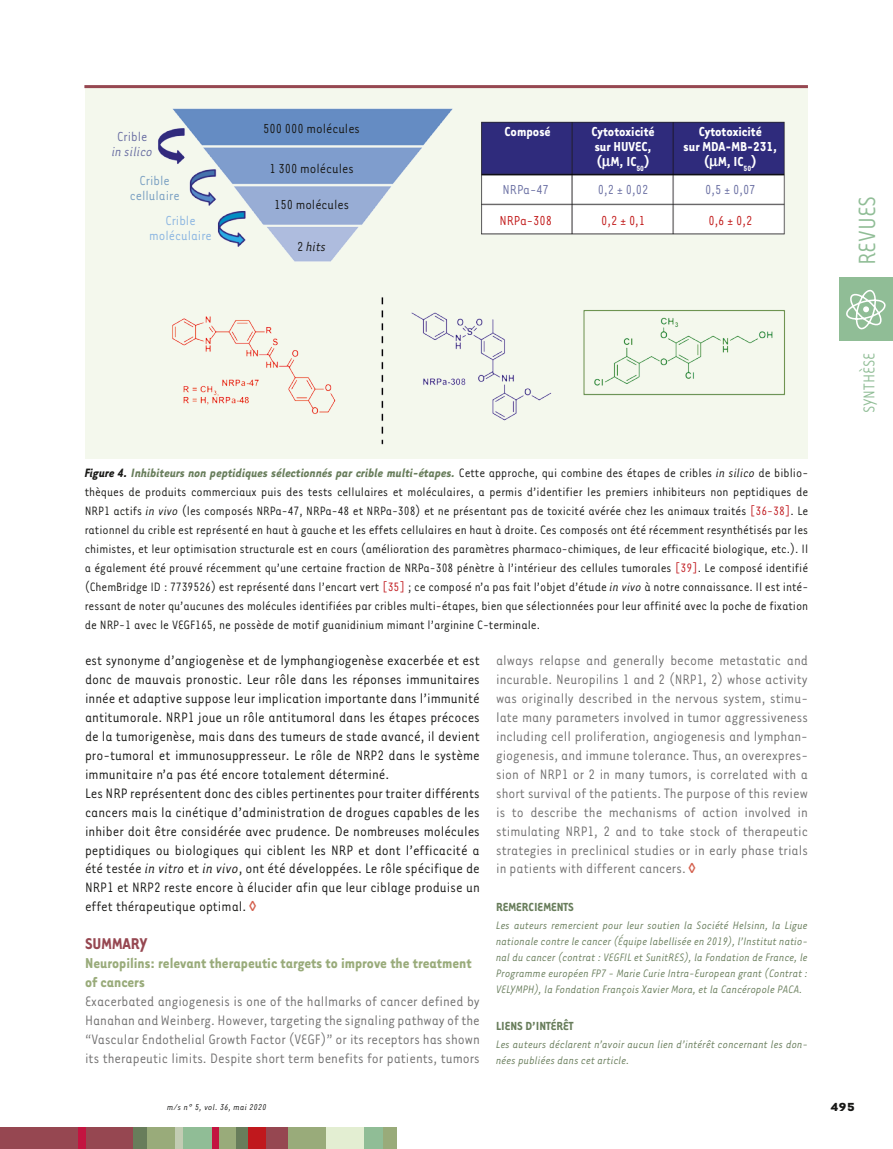
<style>
.page{position:relative;width:893px;height:1149px;background:#fff}
.page>*{position:absolute;margin:0;border:0;box-sizing:border-box;transform-origin:0 0}
.t1{font:27px "Tarzana Narrow";color:#90bd96}
.t2{font:18px "Tarzana Narrow";color:#90bd96}
.t3{font:700 18px "Tarzana Narrow";color:#964751}
.t4{font:700 16.5px/18.9px "Tarzana Narrow";color:#99ab7a}
.t5{font:15.75px/18.9px "Tarzana Narrow";color:#706f6f;text-align:justify}
.t6{font:15.75px/18.9px "Tarzana Narrow";color:#181816}
.t7{font:700 15px/15px "Tarzana Narrow";color:#fff}
.t8{font:15px "Tarzana Narrow";color:#181816}
.t9{font:15px "Tarzana Narrow";color:#696ea2}
.t10{font:15px "Tarzana Narrow";color:#c11818}
.t11{font:15px/15px "Tarzana Narrow";color:#89b4e1;text-align:center}
.t12{font:15px/15px "Tarzana Narrow";color:#769dc1;text-align:center}
.t13{font:italic 15px "Tarzana Narrow";color:#696ea2}
.t14{font:italic 15px "Tarzana Narrow";color:#181816}
.t15{font:13.95px/18.9px "Tarzana Narrow";color:#181816;text-align:justify}
.t16{font:700 13.5px "Tarzana Narrow";color:#687d5b}
.t17{font:700 13.5px "Tarzana Wide";color:#181816}
.t18{font:italic 12.45px/15.9px "Tarzana Narrow";color:#687d5b;text-align:justify}
.t19{font:italic 9.75px "Tarzana Narrow";letter-spacing:.025em;color:#181816}
.s1{font-style:normal}
.s2{font-weight:700;font-style:italic}
.s3{font-weight:700;font-style:italic;color:#687d5b}
.s4{font-style:italic}
.s5{color:#c0181d}
</style>
<div class="page">
<div style="left:840px;top:276px;width:53px;height:64px;background:#90bd96"></div>
<svg style="left:846px;top:290px;width:40px;height:39px"></svg>
<div style="left:0;top:1127px;width:134px;height:21px;background:#964751"></div>
<div style="left:235px;top:1127px;width:13px;height:21px;background:#687d5b"></div>
<div style="left:78px;top:1127px;width:7px;height:21px;background:#c31440"></div>
<div style="left:133px;top:1127px;width:22px;height:21px;background:#687d5b"></div>
<div style="left:147px;top:1127px;width:29px;height:21px;background:#99ab7a"></div>
<div style="left:175px;top:1127px;width:8px;height:21px;background:#c2ccb3"></div>
<div style="left:183px;top:1127px;width:30px;height:21px;background:#90bd96"></div>
<div style="left:217px;top:1127px;width:19px;height:21px;background:#99ab7a"></div>
<div style="left:213px;top:1127px;width:6px;height:21px;background:#c31440"></div>
<div style="left:248px;top:1127px;width:27px;height:21px;background:#c0181d"></div>
<div style="left:287px;top:1127px;width:39px;height:21px;background:#99ab7a"></div>
<div style="left:267px;top:1127px;width:21px;height:21px;background:#964751"></div>
<div style="left:326px;top:1127px;width:38px;height:21px;background:#e3eed2"></div>
<div style="left:364px;top:1127px;width:20px;height:21px;background:#90bd96"></div>
<div style="left:383px;top:1127px;width:14px;height:21px;background:#99ab7a"></div>
<div style="left:85px;top:85px;width:723px;height:373px;background:#f4f8ed"></div>
<img style="left:158px;top:108px;width:627px;height:337px">
<hr style="left:84px;top:85px;width:724px;height:3px;background:#964751">
<svg style="left:602px;top:158px;width:9px;height:11px"></svg>
<svg style="left:710px;top:158px;width:8px;height:11px"></svg>
<p class="t9" style="left:117px;top:127px;width:32px">Crible</p>
<p class="t13" style="left:112px;top:142px;width:43px">in silico</p>
<p class="t12" style="left:130px;top:172px;width:51px">Crible cellulaire</p>
<p class="t11" style="left:149px;top:212px;width:64px">Crible moléculaire</p>
<p class="t8" style="left:263px;top:119px;width:98px">500 000 molécules</p>
<p class="t8" style="left:270px;top:159px;width:86px">1 300 molécules</p>
<p class="t8" style="left:274px;top:196px;width:77px">150 molécules</p>
<p class="t14" style="left:297px;top:237px;width:31px"><span class="s1">2</span> hits</p>
<p class="t7" style="left:505px;top:123px;width:48px">Composé</p>
<p class="t7" style="left:592px;top:123px;width:65px">Cytotoxicité sur HUVEC, ( M, IC<sub>50</sub>)</p>
<p class="t7" style="left:684px;top:123px;width:95px;text-align:center">Cytotoxicité<br>sur MDA-MB-231, ( M, IC<sub>50</sub>)</p>
<p class="t9" style="left:503px;top:180px;width:48px">NRPa-47</p>
<p class="t9" style="left:598px;top:180px;width:52px">0,2 ± 0,02</p>
<p class="t9" style="left:705px;top:180px;width:52px">0,5 ± 0,07</p>
<p class="t10" style="left:499px;top:211px;width:54px">NRPa-308</p>
<p class="t10" style="left:601px;top:211px;width:46px">0,2 ± 0,1</p>
<p class="t10" style="left:708px;top:211px;width:46px">0,6 ± 0,2</p>
<p class="t15" style="left:85px;top:463px;width:725px"><span class="s2">Figure 4.</span> <span class="s3">Inhibiteurs non peptidiques sélectionnés par crible multi-étapes.</span> Cette approche, qui combine des étapes de cribles <span class="s4">in silico</span> de biblio&shy;thèques de produits commerciaux puis des tests cellulaires et moléculaires, a permis d’identifier les premiers inhibiteurs non peptidiques de NRP1 actifs <span class="s4">in vivo</span> (les composés NRPa-47, NRPa-48 et NRPa-308) et ne présentant pas de toxicité avérée chez les animaux traités <span class="s5">[36-38]</span>. Le rationnel du crible est représenté en haut à gauche et les effets cellulaires en haut à droite. Ces composés ont été récemment resynthétisés par les chimistes, et leur optimisation structurale est en cours (amélioration des paramètres pharmaco-chimiques, de leur efficacité biologique, etc.). Il a également été prouvé récemment qu’une certaine fraction de NRPa-308 pénètre à l’intérieur des cellules tumorales <span class="s5">[39]</span>. Le composé identifié (ChemBridge ID : 7739526) est représenté dans l’encart vert <span class="s5">[35]</span> ; ce composé n’a pas fait l’objet d’étude <span class="s4">in vivo</span> à notre connaissance. Il est inté&shy;ressant de noter qu’aucunes des molécules identifiées par cribles multi-étapes, bien que sélectionnées pour leur affinité avec la poche de fixation de NRP-1 avec le VEGF165, ne possède de motif guanidinium mimant l’arginine C-terminale.</p>
<p class="t6" style="left:85px;top:650px;width:396px">est synonyme d’angiogenèse et de lymphangiogenèse exacerbée et est donc de mauvais pronostic. Leur rôle dans les réponses immunitaires innée et adaptive suppose leur implication importante dans l’immunité antitumorale. NRP1 joue un rôle antitumoral dans les étapes précoces de la tumorigenèse, mais dans des tumeurs de stade avancé, il devient pro-tumoral et immunosuppresseur. Le rôle de NRP2 dans le système immunitaire n’a pas été encore totalement déterminé.<br>Les NRP représentent donc des cibles pertinentes pour traiter différents cancers mais la cinétique d’administration de drogues capables de les inhiber doit être considérée avec prudence. De nombreuses molécules peptidiques ou biologiques qui ciblent les NRP et dont l’efficacité a été testée <span class="s4">in vitro</span> et <span class="s4">in vivo</span>, ont été développées. Le rôle spécifique de NRP1 et NRP2 reste encore à élucider afin que leur ciblage produise un effet thérapeutique optimal.</p>
<p class="t3" style="left:85px;top:932px;width:64px">SUMMARY</p>
<p class="t4" style="left:85px;top:952px;width:388px">Neuropilins: relevant therapeutic targets to improve the treatment of cancers</p>
<p class="t5" style="left:85px;top:990px;width:396px">Exacerbated angiogenesis is one of the hallmarks of cancer defined by Hanahan and Weinberg. However, targeting the signaling pathway of the “Vascular Endothelial Growth Factor (VEGF)” or its receptors has shown its therapeutic limits. Despite short term benefits for patients, tumors</p>
<p class="t5" style="left:496px;top:650px;width:313px">always relapse and generally become metastatic and incurable. Neuropilins 1 and 2 (NRP1, 2) whose activity was originally described in the nervous system, stimu&shy;late many parameters involved in tumor aggressiveness including cell proliferation, angiogenesis and lymphan&shy;giogenesis, and immune tolerance. Thus, an overexpres&shy;sion of NRP1 or 2 in many tumors, is correlated with a short survival of the patients. The purpose of this review is to describe the mechanisms of action involved in stimulating NRP1, 2 and to take stock of therapeutic strategies in preclinical studies or in early phase trials in patients with different cancers.</p>
<p class="t16" style="left:496px;top:898px;width:79px">REMERCIEMENTS</p>
<p class="t18" style="left:496px;top:916px;width:313px">Les auteurs remercient pour leur soutien la Société Helsinn, la Ligue nationale contre le cancer (Équipe labellisée en 2019), l’Institut natio&shy;nal du cancer (contrat : VEGFIL et SunitRES), la Fondation de France, le Programme européen FP7 - Marie Curie Intra-European grant (Contrat :<br>VELYMPH), la Fondation François Xavier Mora, et la Cancéropole PACA.</p>
<p class="t16" style="left:496px;top:1016px;width:79px">LIENS D’INTÉRÊT</p>
<p class="t18" style="left:496px;top:1035px;width:313px">Les auteurs déclarent n’avoir aucun lien d’intérêt concernant les don&shy;nées publiées dans cet article.</p>
<h1 class="t1" style="left:851px;top:265px;width:71px;rotate:-90deg">REVUES</h1>
<p class="t2" style="left:858px;top:413px;width:62px;rotate:-90deg">SYNTHÈSE</p>
<p class="t19" style="left:167px;top:1100px;width:101px">m/s n° 5, vol. 36, mai 2020</p>
<p class="t17" style="left:830px;top:1097px;width:26px">495</p>
</div>
